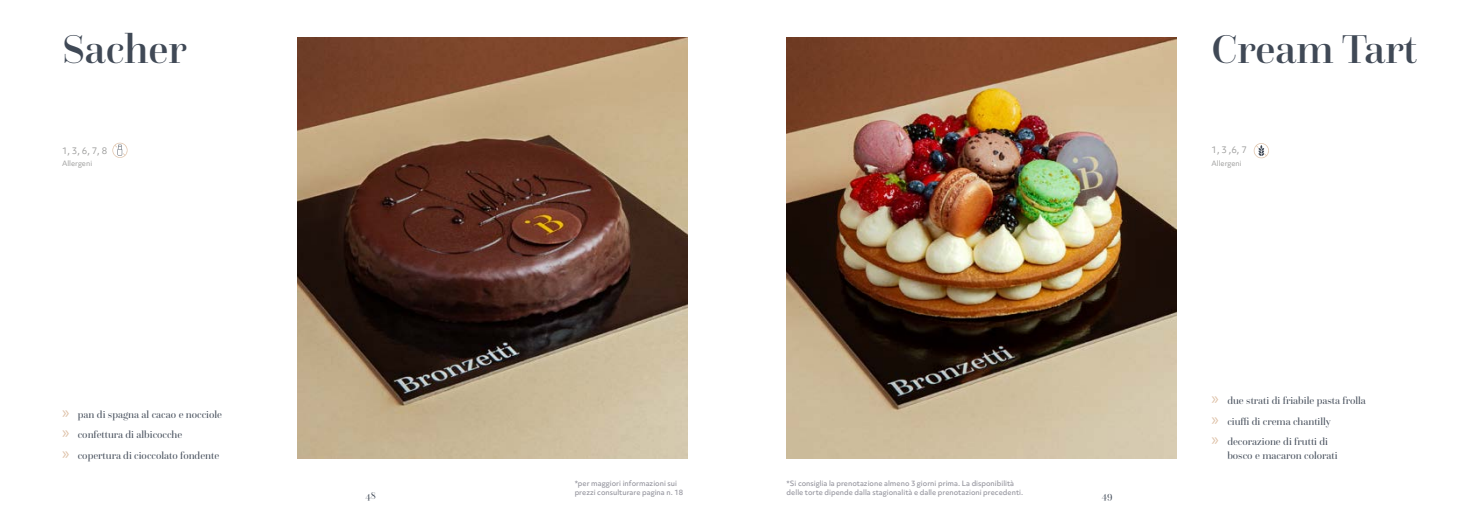
<style>
.page{position:relative;width:1474px;height:521px;background:#fff}
.page>*{position:absolute;margin:0;border:0;box-sizing:border-box;transform-origin:0 0}
.t1{font:500 42px "Questa Grande";color:#404956}
.t2{font:10.5px/20.6px "Questa Grande";color:#404956}
.t3{font:8.75px "Objektiv Mk 3";color:#9d9d9c}
.t4{font:500 7px/8.8px "Objektiv Mk 3";color:#95959e}
.t5{font:7px "Objektiv Mk 3";color:#9d9d9c}
.s1{font-family:"Myriad Pro";font-size:17.5px;color:#dfc3aa}
</style>
<div class="page">
<img style="left:297px;top:37px;width:390px;height:422px">
<svg style="left:1253px;top:143px;width:15px;height:16px"></svg>
<img style="left:786px;top:37px;width:390px;height:422px">
<svg style="left:112px;top:143px;width:15px;height:15px"></svg>
<h1 class="t1" style="left:62px;top:24px;width:126px">Sacher</h1>
<h1 class="t1" style="left:1211px;top:24px;width:207px">Cream Tart</h1>
<p class="t3" style="left:62px;top:144px;width:47px">1, 3, 6, 7, 8</p>
<p class="t3" style="left:1211px;top:144px;width:37px">1, 3 ,6, 7</p>
<p class="t5" style="left:62px;top:158px;width:32px">Allergeni</p>
<p class="t5" style="left:1211px;top:158px;width:32px">Allergeni</p>
<p class="t2" style="left:62px;top:404px;width:162px"><span class="s1">»</span> pan di spagna al cacao e nocciole <span class="s1">»</span> confettura di albicocche<br><span class="s1">»</span> copertura di cioccolato fondente</p>
<p class="t4" style="left:574px;top:479px;width:110px">*per maggiori informazioni sui prezzi consulturare pagina n. 18</p>
<p class="t4" style="left:786px;top:479px;width:238px">*Si consiglia la prenotazione almeno 3 giorni prima. La disponibilità delle torte dipende dalla stagionalità e dalle prenotazioni precedenti.</p>
<p class="t2" style="left:365px;top:485px;width:12px">48</p>
<p class="t2" style="left:1101px;top:485px;width:12px">49</p>
<p class="t2" style="left:1211px;top:390px;width:156px"><span class="s1">»</span> due strati di friabile pasta frolla <span class="s1">»</span> ciuffi di crema chantilly<br><span class="s1">»</span> decorazione di frutti di</p>
<p class="t2" style="left:1227px;top:445px;width:112px">bosco e macaron colorati</p>
</div>
